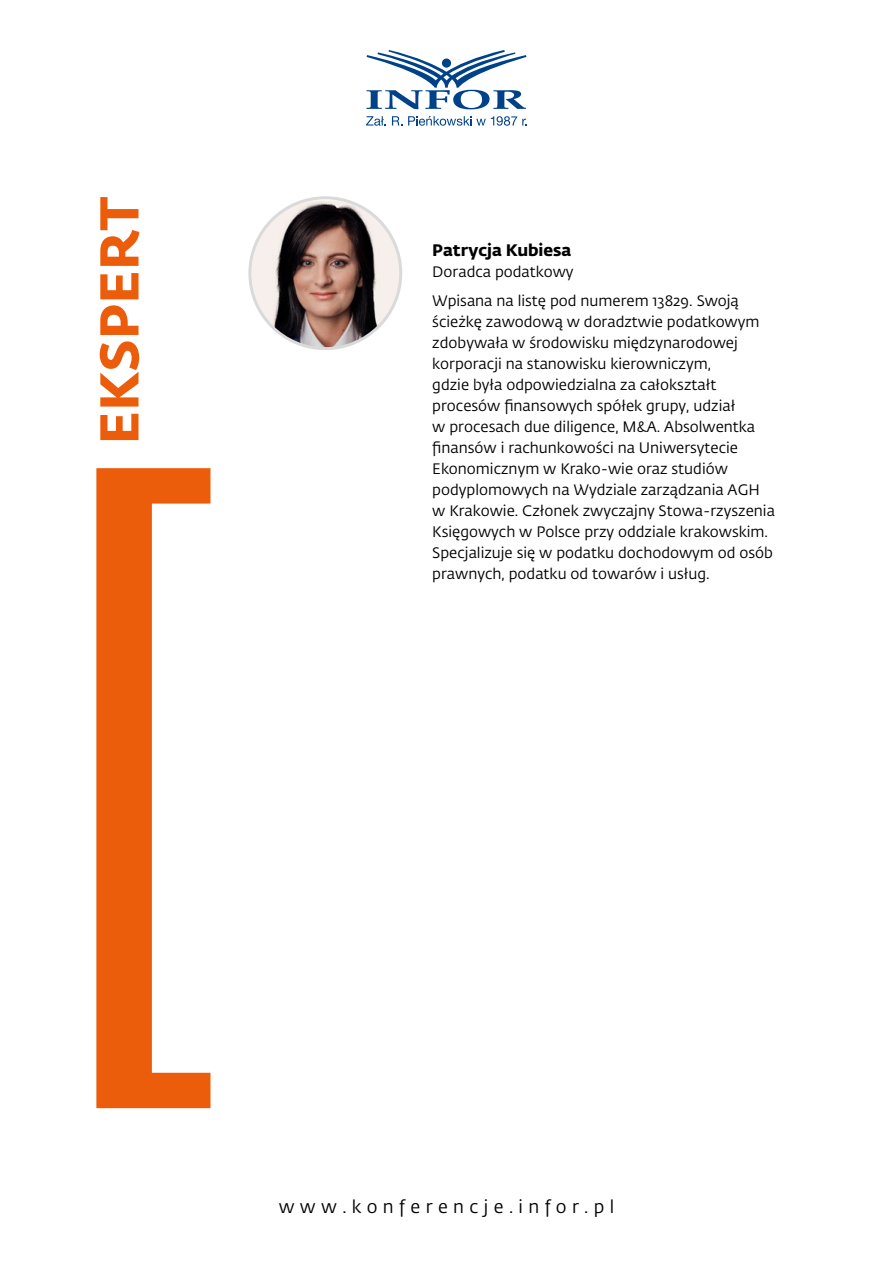
<style>
.page{position:relative;width:893px;height:1263px;background:#fff}
.page>*{position:absolute;margin:0;border:0;box-sizing:border-box;transform-origin:0 0}
.t1{font:700 54px "Fedra Sans Std";letter-spacing:.01em;color:#eb5d0b}
.t2{font:18px "Fedra Sans Std";letter-spacing:.3em;color:#020203}
.t3{font:700 16.5px "Fedra Sans Std";color:#000}
.t4{font:15px/21px "Fedra Sans Std";color:#000}
</style>
<div class="page">
<svg style="left:367px;top:50px;width:159px;height:59px"></svg>
<svg style="left:366px;top:116px;width:20px;height:10px"></svg>
<svg style="left:392px;top:116px;width:10px;height:10px"></svg>
<svg style="left:408px;top:116px;width:119px;height:10px"></svg>
<svg style="left:96px;top:468px;width:114px;height:640px;fill:#eb5d0b"></svg>
<img style="left:252px;top:200px;width:149px;height:149px">
<div style="left:248px;top:196px;width:154px;height:154px;border:3px solid #dadada;border-radius:50%"></div>
<h1 class="t1" style="left:85px;top:444px;width:249px;rotate:-90deg">EKSPERT</h1>
<p class="t3" style="left:432px;top:239px;width:141px">Patrycja Kubiesa</p>
<p class="t4" style="left:432px;top:257px;width:308px;line-height:29.5px">Doradca podatkowy<br>Wpisana na listę pod numerem 13829. Swoją</p>
<p class="t4" style="left:432px;top:312px;width:344px">ścieżkę zawodową w doradztwie podatkowym zdobywała w środowisku międzynarodowej korporacji na stanowisku kierowniczym,<br>gdzie była odpowiedzialna za całokształt procesów finansowych spółek grupy, udział<br>w procesach due diligence, M&amp;A. Absolwentka finansów i rachunkowości na Uniwersytecie Ekonomicznym w Krako-wie oraz studiów podyplomowych na Wydziale zarządzania AGH w Krakowie. Członek zwyczajny Stowa-rzyszenia Księgowych w Polsce przy oddziale krakowskim.<br>Specjalizuje się w podatku dochodowym od osób prawnych, podatku od towarów i usług.</p>
<p class="t2" style="left:279px;top:1196px;width:337px">www.konferencje.infor.pl</p>
</div>
